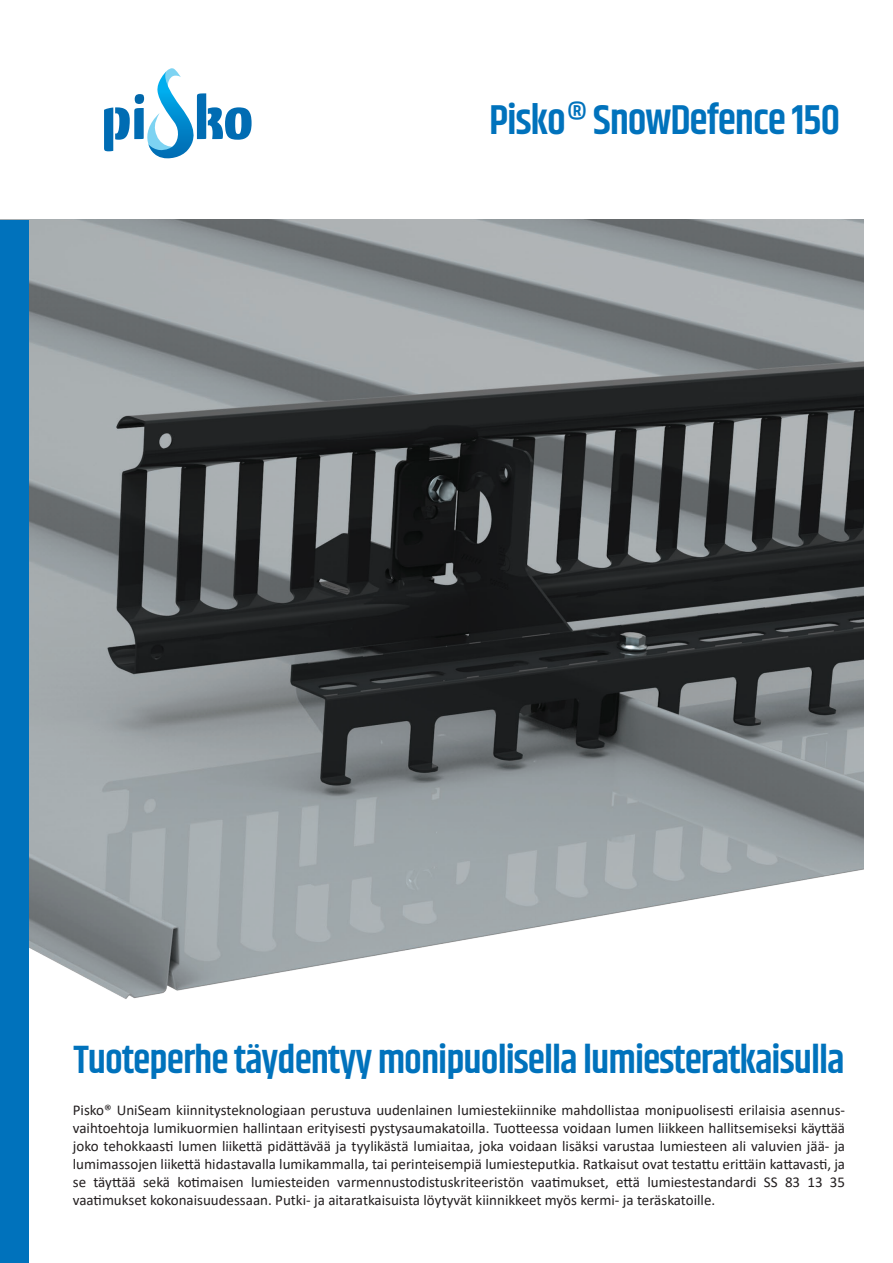
<style>
.page{position:relative;width:893px;height:1263px;background:#fff}
.page>*{position:absolute;margin:0;border:0;box-sizing:border-box;transform-origin:0 0}
.t1{font:600 42px "Khand";letter-spacing:-.025em;color:#0072bc}
.t2{font:600 39.75px "Khand";letter-spacing:-.025em;color:#0072bc}
.t3{font:15px/18px "Calibri";color:#231f20;text-align:justify}
.s1{font-size:39px}
</style>
<div class="page">
<img style="left:29px;top:220px;width:834px;height:779px">
<svg style="left:104px;top:68px;width:148px;height:90px"></svg>
<div style="left:0;top:220px;width:29px;height:1043px;background:#0072bc"></div>
<h1 class="t1" style="left:489px;top:92px;width:352px">Pisko<span class="s1">®</span> SnowDefence 150</h1>
<h2 class="t2" style="left:73px;top:1033px;width:772px">Tuoteperhe täydentyy monipuolisella lumiesteratkaisulla</h2>
<p class="t3" style="left:73px;top:1100px;width:774px">Pisko® UniSeam kiinnitysteknologiaan perustuva uudenlainen lumiestekiinnike mahdollistaa monipuolisesti erilaisia asennus&shy;vaihtoehtoja lumikuormien hallintaan erityisesti pystysaumakatoilla. Tuotteessa voidaan lumen liikkeen hallitsemiseksi käyttää joko tehokkaasti lumen liikettä pidättävää ja tyylikästä lumiaitaa, joka voidaan lisäksi varustaa lumiesteen ali valuvien jää- ja lumimassojen liikettä hidastavalla lumikammalla, tai perinteisempiä lumiesteputkia. Ratkaisut ovat testattu erittäin kattavasti, ja se täyttää sekä kotimaisen lumiesteiden varmennustodistuskriteeristön vaatimukset, että lumiestestandardi SS 83 13 35 vaatimukset kokonaisuudessaan. Putki- ja aitaratkaisuista löytyvät kiinnikkeet myös kermi- ja teräskatoille.</p>
</div>
